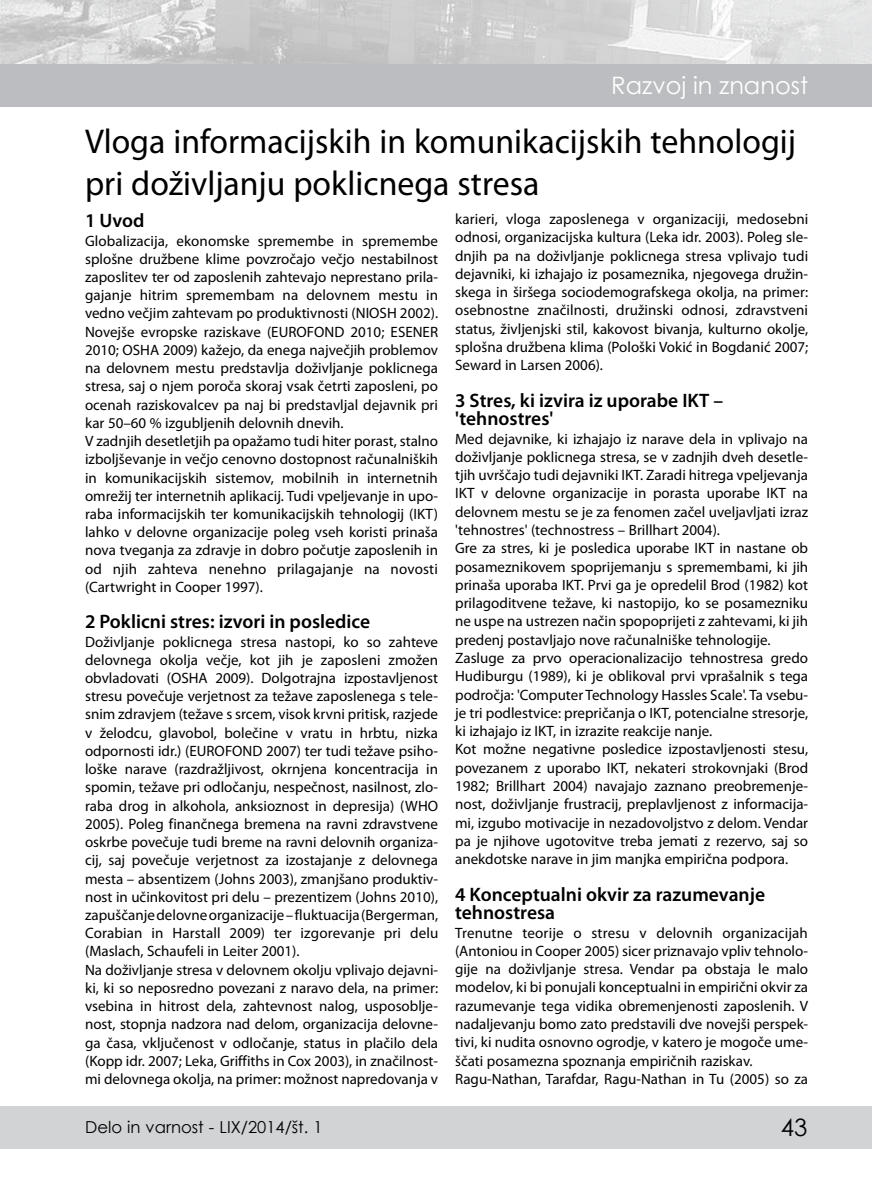
<style>
.page{position:relative;width:872px;height:1191px;background:#fff}
.page>*{position:absolute;margin:0;border:0;box-sizing:border-box;transform-origin:0 0}
.t1{font:34.5px/41.4px "Myriad Pro";color:#000}
.t2{font:24px "Century Gothic";color:#fff}
.t3{font:24px "Century Gothic";color:#000}
.t4{font:600 19.5px/18.3px "Myriad Pro";color:#000}
.t5{font:16.5px "Century Gothic";color:#000}
.t6{font:15px/18.3px "Myriad Pro";color:#000}
</style>
<div class="page">
<div style="left:0;top:1106px;width:872px;height:42px;background:#d1d3d4"></div>
<img style="left:0;top:0;width:872px;height:64px">
<div style="left:0;top:64px;width:872px;height:42px;background:#bcbdc0"></div>
<h2 class="t2" style="left:611px;top:69px;width:198px">Razvoj in znanost</h2>
<h1 class="t1" style="left:85px;top:121px;width:712px">Vloga informacijskih in komunikacijskih tehnologij pri doživljanju poklicnega stresa</h1>
<p class="t6" style="left:455px;top:209px;width:355px;text-align:justify">karieri, vloga zaposlenega v organizaciji, medosebni odnosi, organizacijska kultura (Leka idr. 2003). Poleg sle&shy;dnjih pa na doživljanje poklicnega stresa vplivajo tudi dejavniki, ki izhajajo iz posameznika, njegovega družin&shy;skega in širšega sociodemografskega okolja, na primer: osebnostne značilnosti, družinski odnosi, zdravstveni status, življenjski stil, kakovost bivanja, kulturno okolje, splošna družbena klima (Pološki Vokić in Bogdanić 2007; Seward in Larsen 2006).</p>
<h3 class="t4" style="left:455px;top:391px;width:269px">3 Stres, ki izvira iz uporabe IKT – 'tehnostres'</h3>
<p class="t6" style="left:455px;top:429px;width:354px">Med dejavnike, ki izhajajo iz narave dela in vplivajo na doživljanje poklicnega stresa, se v zadnjih dveh desetle&shy;tjih uvrščajo tudi dejavniki IKT. Zaradi hitrega vpeljevanja IKT v delovne organizacije in porasta uporabe IKT na delovnem mestu se je za fenomen začel uveljavljati izraz 'tehnostres' (technostress – Brillhart 2004).<br>Gre za stres, ki je posledica uporabe IKT in nastane ob posameznikovem spoprijemanju s spremembami, ki jih prinaša uporaba IKT. Prvi ga je opredelil Brod (1982) kot prilagoditvene težave, ki nastopijo, ko se posamezniku ne uspe na ustrezen način spopoprijeti z zahtevami, ki jih predenj postavljajo nove računalniške tehnologije.<br>Zasluge za prvo operacionalizacijo tehnostresa gredo Hudiburgu (1989), ki je oblikoval prvi vprašalnik s tega področja: 'Computer Technology Hassles Scale'. Ta vsebu&shy;je tri podlestvice: prepričanja o IKT, potencialne stresorje, ki izhajajo iz IKT, in izrazite reakcije nanje.<br>Kot možne negativne posledice izpostavljenosti stesu, povezanem z uporabo IKT, nekateri strokovnjaki (Brod 1982; Brillhart 2004) navajajo zaznano preobremenje&shy;nost, doživljanje frustracij, preplavljenost z informacija&shy;mi, izgubo motivacije in nezadovoljstvo z delom. Vendar pa je njihove ugotovitve treba jemati z rezervo, saj so anekdotske narave in jim manjka empirična podpora.</p>
<h3 class="t4" style="left:455px;top:884px;width:311px">4 Konceptualni okvir za razumevanje tehnostresa</h3>
<p class="t6" style="left:455px;top:923px;width:354px">Trenutne teorije o stresu v delovnih organizacijah (Antoniou in Cooper 2005) sicer priznavajo vpliv tehnolo&shy;gije na doživljanje stresa. Vendar pa obstaja le malo modelov, ki bi ponujali konceptualni in empirični okvir za razumevanje tega vidika obremenjenosti zaposlenih. V nadaljevanju bomo zato predstavili dve novejši perspek&shy;tivi, ki nudita osnovno ogrodje, v katero je mogoče ume&shy;ščati posamezna spoznanja empiričnih raziskav.<br>Ragu-Nathan, Tarafdar, Ragu-Nathan in Tu (2005) so za</p>
<h3 class="t4" style="left:85px;top:211px;width:61px">1 Uvod</h3>
<p class="t6" style="left:85px;top:231px;width:354px">Globalizacija, ekonomske spremembe in spremembe splošne družbene klime povzročajo večjo nestabilnost zaposlitev ter od zaposlenih zahtevajo neprestano prila&shy;gajanje hitrim spremembam na delovnem mestu in vedno večjim zahtevam po produktivnosti (NIOSH 2002).<br>Novejše evropske raziskave (EUROFOND 2010; ESENER 2010; OSHA 2009) kažejo, da enega največjih problemov na delovnem mestu predstavlja doživljanje poklicnega stresa, saj o njem poroča skoraj vsak četrti zaposleni, po ocenah raziskovalcev pa naj bi predstavljal dejavnik pri kar 50–60 % izgubljenih delovnih dnevih.<br>V zadnjih desetletjih pa opažamo tudi hiter porast, stalno izboljševanje in večjo cenovno dostopnost računalniških in komunikacijskih sistemov, mobilnih in internetnih omrežij ter internetnih aplikacij. Tudi vpeljevanje in upo&shy;raba informacijskih ter komunikacijskih tehnologij (IKT) lahko v delovne organizacije poleg vseh koristi prinaša nova tveganja za zdravje in dobro počutje zaposlenih in od njih zahteva nenehno prilagajanje na novosti (Cartwright in Cooper 1997).</p>
<h3 class="t4" style="left:85px;top:612px;width:287px">2 Poklicni stres: izvori in posledice</h3>
<p class="t6" style="left:85px;top:632px;width:355px">Doživljanje poklicnega stresa nastopi, ko so zahteve delovnega okolja večje, kot jih je zaposleni zmožen obvladovati (OSHA 2009). Dolgotrajna izpostavljenost stresu povečuje verjetnost za težave zaposlenega s tele&shy;snim zdravjem (težave s srcem, visok krvni pritisk, razjede v želodcu, glavobol, bolečine v vratu in hrbtu, nizka odpornosti idr.) (EUROFOND 2007) ter tudi težave psiho&shy;loške narave (razdražljivost, okrnjena koncentracija in spomin, težave pri odločanju, nespečnost, nasilnost, zlo&shy;raba drog in alkohola, anksioznost in depresija) (WHO 2005). Poleg finančnega bremena na ravni zdravstvene oskrbe povečuje tudi breme na ravni delovnih organiza&shy;cij, saj povečuje verjetnost za izostajanje z delovnega mesta – absentizem (Johns 2003), zmanjšano produktiv&shy;nost in učinkovitost pri delu – prezentizem (Johns 2010), zapuščanje delovne organizacije – fluktuacija (Bergerman, Corabian in Harstall 2009) ter izgorevanje pri delu (Maslach, Schaufeli in Leiter 2001).<br>Na doživljanje stresa v delovnem okolju vplivajo dejavni&shy;ki, ki so neposredno povezani z naravo dela, na primer: vsebina in hitrost dela, zahtevnost nalog, usposoblje&shy;nost, stopnja nadzora nad delom, organizacija delovne&shy;ga časa, vključenost v odločanje, status in plačilo dela (Kopp idr. 2007; Leka, Griffiths in Cox 2003), in značilnost&shy;mi delovnega okolja, na primer: možnost napredovanja v</p>
<p class="t5" style="left:85px;top:1115px;width:239px">Delo in varnost - LIX/2014/št. 1</p>
<h2 class="t3" style="left:780px;top:1110px;width:28px">43</h2>
</div>
